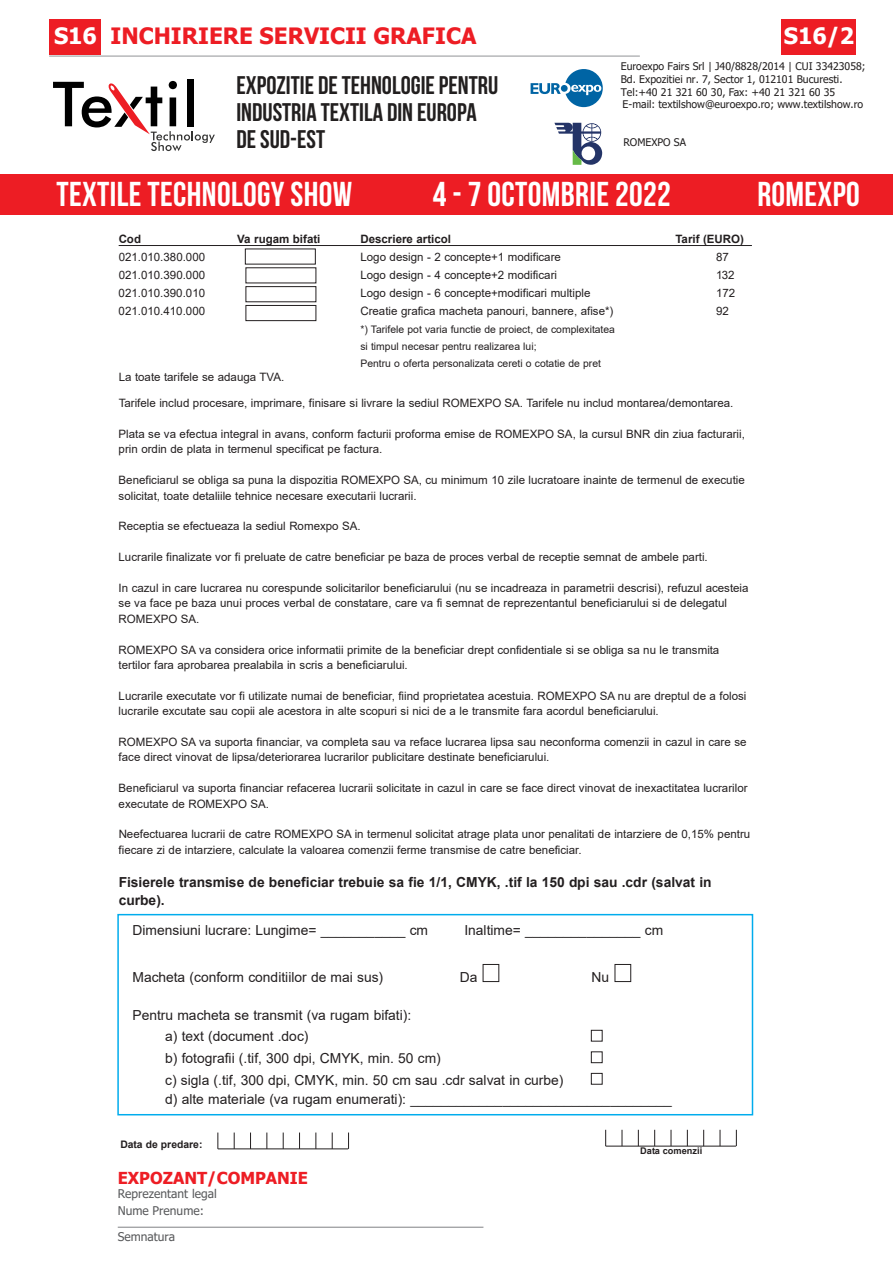
<style>
.page{position:relative;width:893px;height:1263px;background:#fff}
.page>*{position:absolute;margin:0;border:0;box-sizing:border-box;transform-origin:0 0}
.t1{font:700 34.5px "Bebas Neue";letter-spacing:.01em;color:#fff}
.t2{font:700 25.5px/27px "Bebas Neue";color:#221f1f}
.t3{font:700 22.5px "Tahoma";color:#ed1d24}
.t4{font:700 22.5px "Tahoma";color:#fff}
.t5{font:700 16.5px "Tahoma";color:#ed1d24}
.t6{font:13.8px/21.6px "Arial";color:#231f20}
.t7{font:700 13.8px/18.1px "Arial";color:#231f20}
.t8{font:12px/16.8px "Tahoma";color:#58595b}
.t9{font:11.55px/15.5px "Arial";color:#231f20}
.t10{font:700 11.55px "Arial";color:#231f20}
.t11{font:10.5px/12.9px "Tahoma";color:#221f1f}
.t12{font:10.35px/17px "Arial";color:#231f20}
.t13{font:700 10.35px "Arial";color:#231f20}
.t14{font:700 9.15px "Arial";color:#231f20}
.s1{color:#fff}
</style>
<div class="page">
<hr style="left:50px;top:56px;width:589px;height:1px;background:#929497">
<div style="left:50px;top:19px;width:51px;height:36px;background:#ed1d24"></div>
<div style="left:782px;top:19px;width:74px;height:36px;background:#ed1d24"></div>
<hr style="left:218px;top:1148px;width:130px;height:1px;background:#231f20">
<svg style="left:217px;top:1132px;width:1px;height:17px"></svg>
<svg style="left:234px;top:1132px;width:1px;height:17px"></svg>
<svg style="left:250px;top:1132px;width:1px;height:17px"></svg>
<svg style="left:266px;top:1132px;width:1px;height:17px"></svg>
<svg style="left:283px;top:1132px;width:1px;height:17px"></svg>
<svg style="left:299px;top:1132px;width:1px;height:17px"></svg>
<svg style="left:315px;top:1132px;width:1px;height:17px"></svg>
<svg style="left:332px;top:1132px;width:1px;height:17px"></svg>
<svg style="left:348px;top:1132px;width:1px;height:17px"></svg>
<hr style="left:606px;top:1146px;width:130px;height:1px;background:#231f20">
<svg style="left:605px;top:1130px;width:1px;height:16px"></svg>
<svg style="left:622px;top:1130px;width:1px;height:16px"></svg>
<svg style="left:638px;top:1130px;width:1px;height:16px"></svg>
<svg style="left:654px;top:1130px;width:1px;height:16px"></svg>
<svg style="left:671px;top:1130px;width:1px;height:16px"></svg>
<svg style="left:687px;top:1130px;width:1px;height:16px"></svg>
<svg style="left:703px;top:1130px;width:1px;height:16px"></svg>
<svg style="left:720px;top:1130px;width:1px;height:16px"></svg>
<svg style="left:736px;top:1130px;width:1px;height:16px"></svg>
<div style="left:117px;top:914px;width:636px;height:201px;border:2px solid #00aced"></div>
<div style="left:615px;top:964px;width:16px;height:18px;border:1px solid #231f20"></div>
<div style="left:483px;top:964px;width:16px;height:18px;border:1px solid #231f20"></div>
<div style="left:591px;top:1073px;width:12px;height:11px;border:1px solid #231f20"></div>
<div style="left:591px;top:1051px;width:12px;height:12px;border:1px solid #231f20"></div>
<div style="left:591px;top:1030px;width:12px;height:11px;border:1px solid #231f20"></div>
<hr style="left:119px;top:245px;width:633px;height:1px;background:#231f20">
<div style="left:246px;top:286px;width:70px;height:16px;border:1px solid #231f20"></div>
<div style="left:246px;top:305px;width:70px;height:16px;border:1px solid #231f20"></div>
<hr style="left:118px;top:1227px;width:365px;height:1px;background:#808184">
<div style="left:1px;top:174px;width:892px;height:40px;background:#ed1d24"></div>
<svg style="left:531px;top:69px;width:72px;height:38px"></svg>
<div style="left:561px;top:85px;width:7px;height:7px;background:#0064a4;border-radius:50%"></div>
<svg style="left:554px;top:123px;width:48px;height:42px"></svg>
<div style="left:187px;top:79px;width:7px;height:47px;background:#000"></div>
<svg style="left:53px;top:81px;width:162px;height:70px"></svg>
<h3 class="t3" style="left:54px;top:20px;width:424px"><span class="s1">S16</span> INCHIRIERE SERVICII GRAFICA</h3>
<h3 class="t4" style="left:784px;top:20px;width:72px">S16/2</h3>
<h2 class="t2" style="left:236px;top:71px;width:263px">EXPOZITIE DE TEHNOLOGIE PENTRU<br>INDUSTRIA TEXTILA DIN EUROPA<br>DE SUD-EST</h2>
<p class="t11" style="left:621px;top:61px;width:246px">Euroexpo Fairs Srl | J40/8828/2014 | CUI 33423058;<br>Bd. Expozitiei nr. 7, Sector 1, 012101 Bucuresti.<br>Tel:+40 21 321 60 30, Fax: +40 21 321 60 35</p>
<p class="t11" style="left:623px;top:98px;width:242px">E-mail: textilshow@euroexpo.ro; www.textilshow.ro</p>
<p class="t11" style="left:623px;top:137px;width:64px">ROMEXPO SA</p>
<h1 class="t1" style="left:56px;top:175px;width:297px">TEXTILE TECHNOLOGY SHOW</h1>
<h1 class="t1" style="left:433px;top:175px;width:239px">4 - 7 OCTOMBRIE 2022</h1>
<h1 class="t1" style="left:757px;top:175px;width:104px">ROMEXPO</h1>
<p class="t10" style="left:119px;top:231px;width:24px">Cod</p>
<p class="t10" style="left:237px;top:231px;width:85px">Va rugam bifati</p>
<p class="t10" style="left:360px;top:231px;width:92px">Descriere articol</p>
<p class="t10" style="left:675px;top:231px;width:70px">Tarif (EURO)</p>
<p class="t9" style="left:119px;top:249px;width:88px">021.010.380.000</p>
<p class="t9" style="left:360px;top:249px;width:202px">Logo design - 2 concepte+1 modificare</p>
<p class="t9" style="left:716px;top:249px;width:14px">87</p>
<p class="t9" style="left:119px;top:267px;width:88px">021.010.390.000</p>
<p class="t9" style="left:360px;top:267px;width:198px">Logo design - 4 concepte+2 modificari</p>
<p class="t9" style="left:716px;top:267px;width:20px">132</p>
<p class="t9" style="left:119px;top:285px;width:88px">021.010.390.010</p>
<p class="t9" style="left:360px;top:285px;width:231px">Logo design - 6 concepte+modificari multiple</p>
<p class="t9" style="left:716px;top:285px;width:21px">172</p>
<p class="t9" style="left:119px;top:303px;width:88px">021.010.410.000</p>
<p class="t9" style="left:360px;top:303px;width:255px">Creatie grafica macheta panouri, bannere, afise*)</p>
<p class="t9" style="left:716px;top:303px;width:14px">92</p>
<p class="t12" style="left:360px;top:320px;width:256px">*) Tarifele pot varia functie de proiect, de complexitatea si timpul necesar pentru realizarea lui;<br>Pentru o oferta personalizata cereti o cotatie de pret</p>
<p class="t9" style="left:119px;top:369px;width:167px">La toate tarifele se adauga TVA.</p>
<p class="t9" style="left:119px;top:395px;width:616px">Tarifele includ procesare, imprimare, finisare si livrare la sediul ROMEXPO SA. Tarifele nu includ montarea/demontarea.</p>
<p class="t9" style="left:119px;top:426px;width:628px">Plata se va efectua integral in avans, conform facturii proforma emise de ROMEXPO SA, la cursul BNR din ziua facturarii, prin ordin de plata in termenul specificat pe factura.</p>
<p class="t9" style="left:119px;top:472px;width:628px">Beneficiarul se obliga sa puna la dispozitia ROMEXPO SA, cu minimum 10 zile lucratoare inainte de termenul de executie solicitat, toate detaliile tehnice necesare executarii lucrarii.</p>
<p class="t9" style="left:119px;top:519px;width:244px">Receptia se efectueaza la sediul Romexpo SA.</p>
<p class="t9" style="left:119px;top:549px;width:591px">Lucrarile finalizate vor fi preluate de catre beneficiar pe baza de proces verbal de receptie semnat de ambele parti.</p>
<p class="t9" style="left:119px;top:580px;width:631px">In cazul in care lucrarea nu corespunde solicitarilor beneficiarului (nu se incadreaza in parametrii descrisi), refuzul acesteia se va face pe baza unui proces verbal de constatare, care va fi semnat de reprezentantul beneficiarului si de delegatul<br>ROMEXPO SA.</p>
<p class="t9" style="left:119px;top:642px;width:602px">ROMEXPO SA va considera orice informatii primite de la beneficiar drept confidentiale si se obliga sa nu le transmita tertilor fara aprobarea prealabila in scris a beneficiarului.</p>
<p class="t9" style="left:119px;top:688px;width:629px">Lucrarile executate vor fi utilizate numai de beneficiar, fiind proprietatea acestuia. ROMEXPO SA nu are dreptul de a folosi lucrarile excutate sau copii ale acestora in alte scopuri si nici de a le transmite fara acordul beneficiarului.</p>
<p class="t9" style="left:119px;top:734px;width:629px">ROMEXPO SA va suporta financiar, va completa sau va reface lucrarea lipsa sau neconforma comenzii in cazul in care se face direct vinovat de lipsa/deteriorarea lucrarilor publicitare destinate beneficiarului.</p>
<p class="t9" style="left:119px;top:780px;width:630px">Beneficiarul va suporta financiar refacerea lucrarii solicitate in cazul in care se face direct vinovat de inexactitatea lucrarilor executate de ROMEXPO SA.</p>
<p class="t9" style="left:119px;top:827px;width:633px">Neefectuarea lucrarii de catre ROMEXPO SA in termenul solicitat atrage plata unor penalitati de intarziere de 0,15% pentru fiecare zi de intarziere, calculate la valoarea comenzii ferme transmise de catre beneficiar.</p>
<p class="t7" style="left:119px;top:873px;width:594px">Fisierele transmise de beneficiar trebuie sa fie 1/1, CMYK, .tif la 150 dpi sau .cdr (salvat in curbe).</p>
<p class="t6" style="left:132px;top:919px;width:297px">Dimensiuni lucrare: Lungime= ___________ cm</p>
<p class="t6" style="left:464px;top:919px;width:200px">Inaltime= _______________ cm</p>
<p class="t6" style="left:132px;top:966px;width:252px">Macheta (conform conditiilor de mai sus)</p>
<p class="t6" style="left:460px;top:966px;width:19px">Da</p>
<p class="t6" style="left:592px;top:966px;width:19px">Nu</p>
<p class="t6" style="left:165px;top:1004px;width:400px;text-indent:-33px">Pentru macheta se transmit (va rugam bifati):<br>a) text (document .doc)<br>b) fotografii (.tif, 300 dpi, CMYK, min. 50 cm)<br>c) sigla (.tif, 300 dpi, CMYK, min. 50 cm sau .cdr salvat in curbe)</p>
<p class="t6" style="left:165px;top:1088px;width:508px">d) alte materiale (va rugam enumerati): __________________________________</p>
<p class="t13" style="left:120px;top:1137px;width:84px">Data de predare:</p>
<h3 class="t5" style="left:118px;top:1166px;width:192px">EXPOZANT/COMPANIE</h3>
<p class="t8" style="left:118px;top:1186px;width:101px">Reprezentant legal<br>Nume Prenume:</p>
<p class="t8" style="left:118px;top:1229px;width:59px">Semnatura</p>
<p class="t14" style="left:640px;top:1144px;width:63px">Data comenzii</p>
</div>
